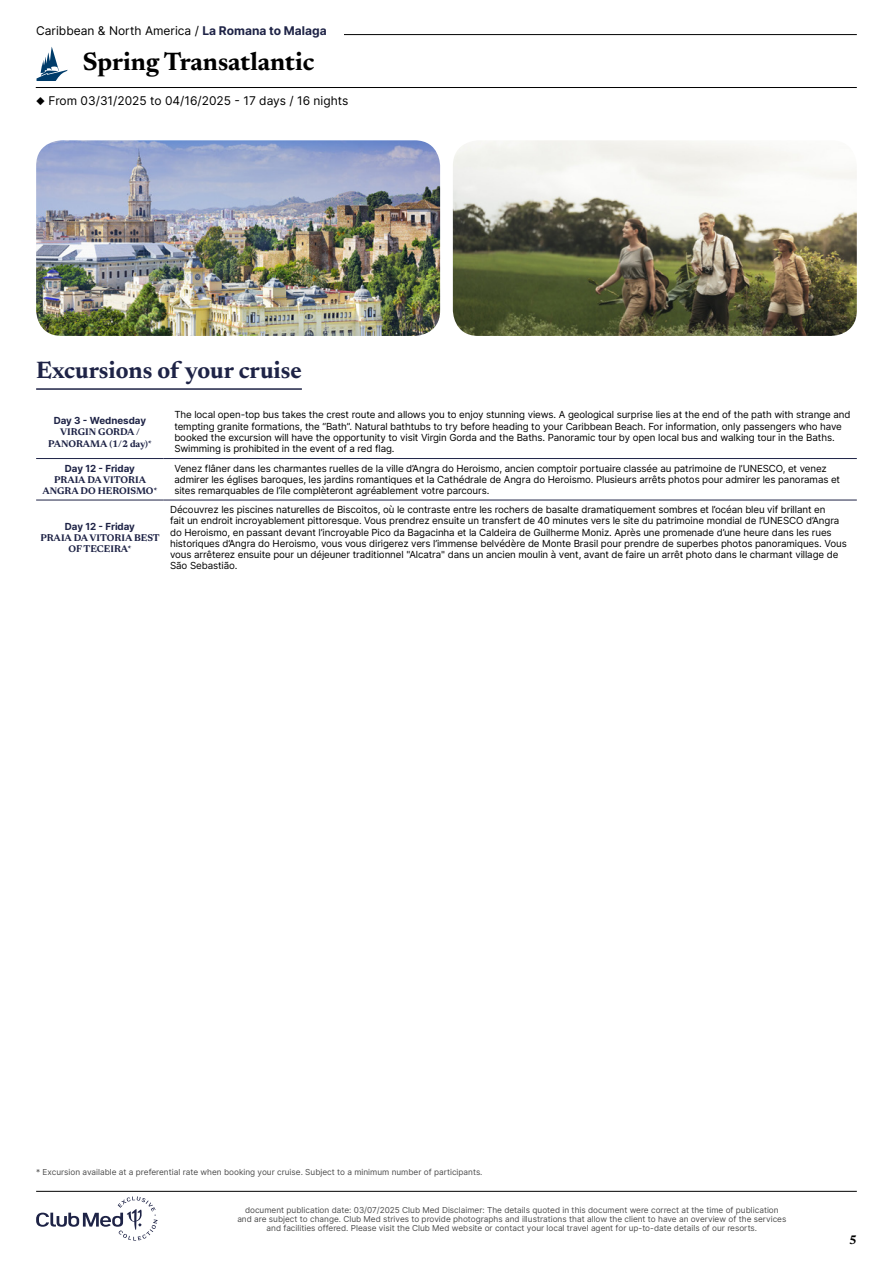
<style>
.page{position:relative;width:893px;height:1263px;background:#fff}
.page>*{position:absolute;margin:0;border:0;box-sizing:border-box;transform-origin:0 0}
.t1{font:700 25.5px "Newsreader 24 pt";color:#000}
.t2{font:700 24px "Newsreader 24 pt";color:#1e2346}
.t3{font:700 12.6px "Newsreader 24 pt";color:#000}
.t4{font:12px "Inter";color:#000}
.t5{font:9.75px/11.2px "Inter";letter-spacing:-.01em;color:#000}
.t6{font:700 9.75px/11.2px "Newsreader 24 pt";color:#1e2346;text-align:center}
.t7{font:700 9.75px "Inter";color:#1e2346}
.t8{font:8.25px/9px "Inter";color:#4d4d4d;text-align:center}
.s1{font-weight:700;color:#1e2346}
</style>
<div class="page">
<hr style="left:107px;top:34px;width:750px;height:1px;background:#000">
<hr style="left:36px;top:87px;width:821px;height:1px;background:#000">
<svg style="left:36px;top:47px;width:32px;height:34px"></svg>
<div style="left:36px;top:26px;width:308px;height:17px;background:#fff"></div>
<img style="left:36px;top:140px;width:404px;height:196px">
<img style="left:453px;top:140px;width:404px;height:196px">
<hr style="left:36px;top:388px;width:266px;height:2px;background:#1e2346">
<hr style="left:36px;top:458px;width:128px;height:1px;background:#1e2346">
<hr style="left:36px;top:500px;width:128px;height:1px;background:#1e2346">
<hr style="left:164px;top:458px;width:693px;height:1px;background:#1e2346">
<hr style="left:164px;top:500px;width:693px;height:1px;background:#1e2346">
<svg style="left:36px;top:1196px;width:122px;height:44px"></svg>
<hr style="left:36px;top:1191px;width:821px;height:1px;background:#000">
<p class="t4" style="left:36px;top:22px;width:292px">Caribbean &amp; North America / <span class="s1">La Romana to Malaga</span></p>
<h1 class="t1" style="left:83px;top:43px;width:233px">Spring Transatlantic</h1>
<p class="t4" style="left:36px;top:92px;width:314px">◆ From 03/31/2025 to 04/16/2025 - 17 days / 16 nights</p>
<h2 class="t2" style="left:36px;top:353px;width:267px">Excursions of your cruise</h2>
<p class="t7" style="left:54px;top:413px;width:94px">Day 3 - Wednesday</p>
<p class="t6" style="left:48px;top:426px;width:105px">VIRGIN GORDA /<br>PANORAMA (1/2 day)*</p>
<p class="t5" style="left:174px;top:409px;width:677px">The local open-top bus takes the crest route and allows you to enjoy stunning views. A geological surprise lies at the end of the path with strange and tempting granite formations, the “Bath”. Natural bathtubs to try before heading to your Caribbean Beach. For information, only passengers who have booked the excursion will have the opportunity to visit Virgin Gorda and the Baths. Panoramic tour by open local bus and walking tour in the Baths.<br>Swimming is prohibited in the event of a red flag.</p>
<p class="t7" style="left:65px;top:461px;width:72px">Day 12 - Friday</p>
<p class="t6" style="left:42px;top:473px;width:117px">PRAIA DA VITORIA<br>ANGRA DO HEROISMO*</p>
<p class="t7" style="left:65px;top:519px;width:72px">Day 12 - Friday</p>
<p class="t6" style="left:40px;top:532px;width:121px">PRAIA DA VITORIA BEST<br>OF TECEIRA*</p>
<p class="t5" style="left:174px;top:462px;width:667px">Venez flâner dans les charmantes ruelles de la ville d’Angra do Heroismo, ancien comptoir portuaire classée au patrimoine de l’UNESCO, et venez admirer les églises baroques, les jardins romantiques et la Cathédrale de Angra do Heroismo. Plusieurs arrêts photos pour admirer les panoramas et sites remarquables de l’ile complèteront agréablement votre parcours.</p>
<p class="t5" style="left:170px;top:504px;width:678px">Découvrez les piscines naturelles de Biscoitos, où le contraste entre les rochers de basalte dramatiquement sombres et l’océan bleu vif brillant en<br>fait un endroit incroyablement pittoresque. Vous prendrez ensuite un transfert de 40 minutes vers le site du patrimoine mondial de l’UNESCO d’Angra do Heroismo, en passant devant l’incroyable Pico da Bagacinha et la Caldeira de Guilherme Moniz. Après une promenade d’une heure dans les rues historiques d’Angra do Heroismo, vous vous dirigerez vers l’immense belvédère de Monte Brasil pour prendre de superbes photos panoramiques. Vous vous arrêterez ensuite pour un déjeuner traditionnel "Alcatra" dans un ancien moulin à vent, avant de faire un arrêt photo dans le charmant village de São Sebastião.</p>
<p class="t8" style="left:36px;top:1168px;width:448px">* Excursion available at a preferential rate when booking your cruise. Subject to a minimum number of participants.</p>
<p class="t8" style="left:237px;top:1205px;width:551px">document publication date: 03/07/2025 Club Med Disclaimer: The details quoted in this document were correct at the time of publication and are subject to change. Club Med strives to provide photographs and illustrations that allow the client to have an overview of the services and facilities offered. Please visit the Club Med website or contact your local travel agent for up-to-date details of our resorts.</p>
<p class="t3" style="left:849px;top:1230px;width:9px">5</p>
</div>
